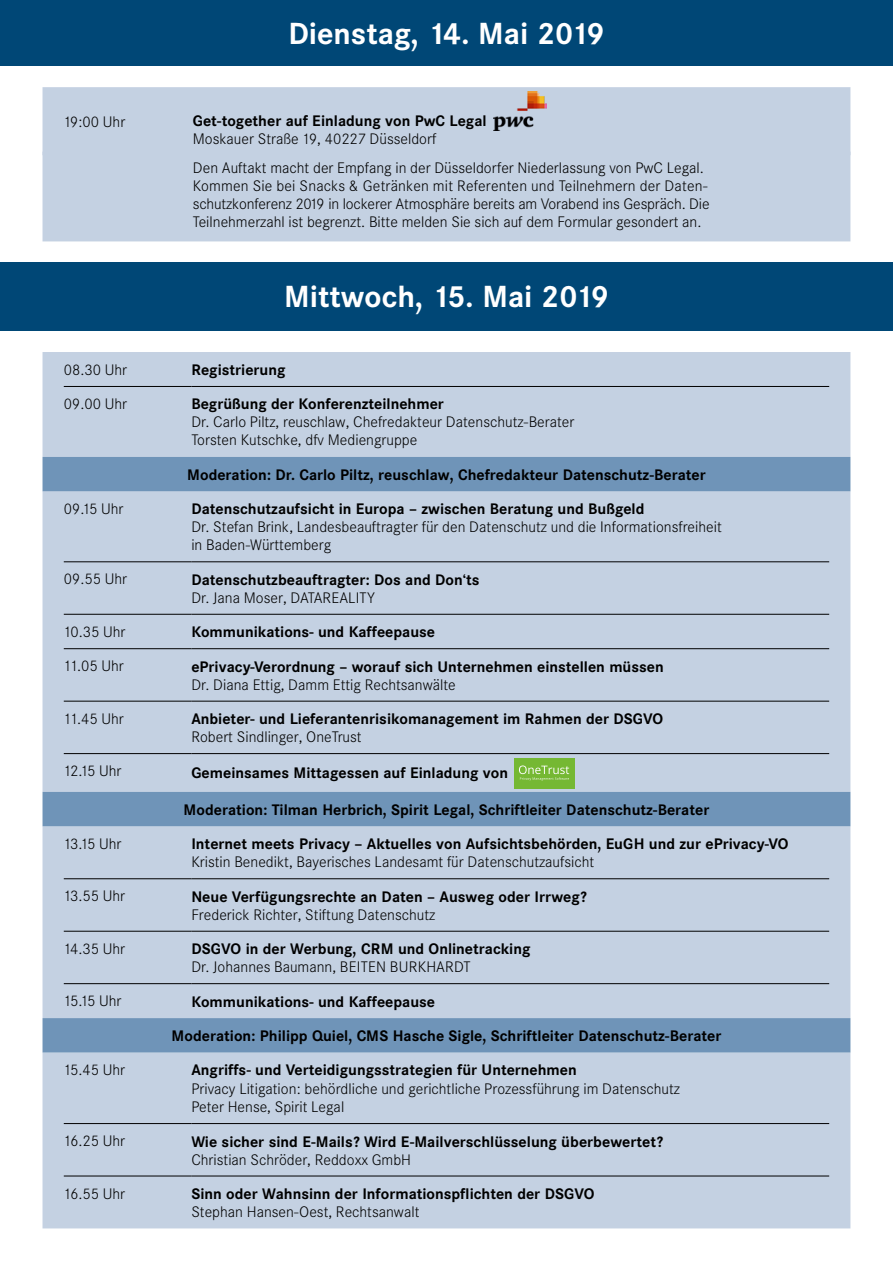
<style>
.page{position:relative;width:893px;height:1263px;background:#fff}
.page>*{position:absolute;margin:0;border:0;box-sizing:border-box;transform-origin:0 0}
.t1{font:700 30px "Corporate SBQ";color:#fff}
.t2{font:300 15px/18px "Corporate SBQ";color:#000}
.t3{font:700 15px "Corporate SBQ";color:#000}
</style>
<div class="page">
<div style="left:43px;top:155px;width:807px;height:86px;background:#c4d1e2"></div>
<div style="left:0;top:0;width:893px;height:66px;background:#004776"></div>
<div style="left:0;top:263px;width:893px;height:68px;background:#004776"></div>
<div style="left:43px;top:87px;width:807px;height:68px;background:#c4d1e2"></div>
<div style="left:43px;top:352px;width:807px;height:876px;background:#c4d1e2"></div>
<svg style="left:43px;top:457px;width:807px;height:595px;background:#b4c5d9"></svg>
<hr style="left:64px;top:386px;width:127px;height:1px;background:#000">
<hr style="left:191px;top:386px;width:638px;height:1px;background:#000">
<hr style="left:191px;top:561px;width:638px;height:1px;background:#000">
<hr style="left:64px;top:561px;width:127px;height:1px;background:#000">
<hr style="left:191px;top:614px;width:638px;height:1px;background:#000">
<hr style="left:64px;top:614px;width:127px;height:1px;background:#000">
<hr style="left:64px;top:648px;width:127px;height:1px;background:#000">
<hr style="left:191px;top:648px;width:638px;height:1px;background:#000">
<hr style="left:64px;top:701px;width:127px;height:1px;background:#000">
<hr style="left:191px;top:701px;width:638px;height:1px;background:#000">
<hr style="left:191px;top:753px;width:638px;height:1px;background:#000">
<hr style="left:64px;top:753px;width:127px;height:1px;background:#000">
<hr style="left:191px;top:878px;width:638px;height:1px;background:#000">
<hr style="left:64px;top:878px;width:127px;height:1px;background:#000">
<hr style="left:191px;top:931px;width:638px;height:1px;background:#000">
<hr style="left:64px;top:931px;width:127px;height:1px;background:#000">
<hr style="left:191px;top:983px;width:638px;height:1px;background:#000">
<hr style="left:64px;top:983px;width:127px;height:1px;background:#000">
<hr style="left:64px;top:1123px;width:127px;height:1px;background:#000">
<hr style="left:191px;top:1123px;width:638px;height:1px;background:#000">
<hr style="left:64px;top:1175px;width:127px;height:1px;background:#000">
<hr style="left:191px;top:1175px;width:638px;height:1px;background:#000">
<div style="left:514px;top:758px;width:60px;height:30px;background:#75b833"></div>
<svg style="left:519px;top:765px;width:50px;height:15px"></svg>
<img style="left:494px;top:91px;width:52px;height:40px">
<h1 class="t1" style="left:288px;top:16px;width:318px">Dienstag, 14. Mai 2019</h1>
<p class="t2" style="left:64px;top:113px;width:63px">19:00 Uhr</p>
<p class="t3" style="left:193px;top:112px;width:295px">Get-together auf Einladung von PwC Legal</p>
<p class="t2" style="left:193px;top:130px;width:245px">Moskauer Straße 19, 40227 Düsseldorf</p>
<p class="t2" style="left:193px;top:159px;width:518px">Den Auftakt macht der Empfang in der Düsseldorfer Niederlassung von PwC Legal.<br>Kommen Sie bei Snacks &amp; Getränken mit Referenten und Teilnehmern der Daten&shy;schutzkonferenz 2019 in lockerer Atmosphäre bereits am Vorabend ins Gespräch. Die Teilnehmerzahl ist begrenzt. Bitte melden Sie sich auf dem Formular gesondert an.</p>
<h1 class="t1" style="left:284px;top:279px;width:326px">Mittwoch, 15. Mai 2019</h1>
<p class="t2" style="left:64px;top:361px;width:65px">08.30 Uhr</p>
<p class="t3" style="left:191px;top:361px;width:96px">Registrierung</p>
<p class="t2" style="left:64px;top:395px;width:65px">09.00 Uhr</p>
<p class="t3" style="left:191px;top:395px;width:254px">Begrüßung der Konferenzteilnehmer</p>
<p class="t2" style="left:191px;top:413px;width:384px">Dr. Carlo Piltz, reuschlaw, Chefredakteur Datenschutz-Berater<br>Torsten Kutschke, dfv Mediengruppe</p>
<p class="t3" style="left:187px;top:465px;width:520px">Moderation: Dr. Carlo Piltz, reuschlaw, Chefredakteur Datenschutz-Berater</p>
<p class="t2" style="left:64px;top:500px;width:61px">09.15 Uhr</p>
<p class="t3" style="left:191px;top:500px;width:455px">Datenschutzaufsicht in Europa – zwischen Beratung und Bußgeld</p>
<p class="t2" style="left:191px;top:518px;width:532px">Dr. Stefan Brink, Landesbeauftragter für den Datenschutz und die Informationsfreiheit in Baden-Württemberg</p>
<p class="t2" style="left:64px;top:570px;width:65px">09.55 Uhr</p>
<p class="t3" style="left:191px;top:570px;width:290px">Datenschutzbeauftragter: Dos and Don‘ts</p>
<p class="t2" style="left:191px;top:589px;width:185px">Dr. Jana Moser, DATAREALITY</p>
<p class="t2" style="left:64px;top:623px;width:63px">10.35 Uhr</p>
<p class="t3" style="left:191px;top:623px;width:245px">Kommunikations- und Kaffeepause</p>
<p class="t2" style="left:64px;top:657px;width:62px">11.05 Uhr</p>
<p class="t3" style="left:191px;top:657px;width:474px">ePrivacy-Verordnung – worauf sich Unternehmen einstellen müssen</p>
<p class="t2" style="left:191px;top:676px;width:266px">Dr. Diana Ettig, Damm Ettig Rechtsanwälte</p>
<p class="t2" style="left:64px;top:710px;width:62px">11.45 Uhr</p>
<p class="t3" style="left:191px;top:710px;width:473px">Anbieter- und Lieferantenrisikomanagement im Rahmen der DSGVO</p>
<p class="t2" style="left:191px;top:728px;width:172px">Robert Sindlinger, OneTrust</p>
<p class="t2" style="left:64px;top:762px;width:59px">12.15 Uhr</p>
<p class="t3" style="left:191px;top:763px;width:318px">Gemeinsames Mittagessen auf Einladung von</p>
<p class="t3" style="left:184px;top:800px;width:527px">Moderation: Tilman Herbrich, Spirit Legal, Schriftleiter Datenschutz-Berater</p>
<p class="t2" style="left:64px;top:835px;width:59px">13.15 Uhr</p>
<p class="t3" style="left:191px;top:835px;width:599px">Internet meets Privacy – Aktuelles von Aufsichtsbehörden, EuGH und zur ePrivacy-VO</p>
<p class="t2" style="left:191px;top:853px;width:404px">Kristin Benedikt, Bayerisches Landesamt für Datenschutzaufsicht</p>
<p class="t2" style="left:64px;top:887px;width:63px">13.55 Uhr</p>
<p class="t3" style="left:191px;top:887px;width:397px">Neue Verfügungsrechte an Daten – Ausweg oder Irrweg?</p>
<p class="t2" style="left:191px;top:906px;width:245px">Frederick Richter, Stiftung Datenschutz</p>
<p class="t2" style="left:64px;top:940px;width:63px">14.35 Uhr</p>
<p class="t3" style="left:191px;top:940px;width:341px">DSGVO in der Werbung, CRM und Onlinetracking</p>
<p class="t2" style="left:191px;top:958px;width:281px">Dr. Johannes Baumann, BEITEN BURKHARDT</p>
<p class="t2" style="left:64px;top:992px;width:59px">15.15 Uhr</p>
<p class="t3" style="left:191px;top:992px;width:245px">Kommunikations- und Kaffeepause</p>
<p class="t3" style="left:172px;top:1027px;width:551px">Moderation: Philipp Quiel, CMS Hasche Sigle, Schriftleiter Datenschutz-Berater</p>
<p class="t2" style="left:64px;top:1061px;width:63px">15.45 Uhr</p>
<p class="t3" style="left:191px;top:1061px;width:387px">Angriffs- und Verteidigungsstrategien für Unternehmen</p>
<p class="t2" style="left:191px;top:1079px;width:490px">Privacy Litigation: behördliche und gerichtliche Prozessführung im Datenschutz<br>Peter Hense, Spirit Legal</p>
<p class="t2" style="left:64px;top:1132px;width:63px">16.25 Uhr</p>
<p class="t3" style="left:191px;top:1132px;width:473px">Wie sicher sind E-Mails? Wird E-Mailverschlüsselung überbewertet?</p>
<p class="t2" style="left:191px;top:1150px;width:221px">Christian Schröder, Reddoxx GmbH</p>
<p class="t2" style="left:64px;top:1184px;width:63px">16.55 Uhr</p>
<p class="t3" style="left:191px;top:1184px;width:405px">Sinn oder Wahnsinn der Informationspflichten der DSGVO</p>
<p class="t2" style="left:191px;top:1203px;width:230px">Stephan Hansen-Oest, Rechtsanwalt</p>
</div>
